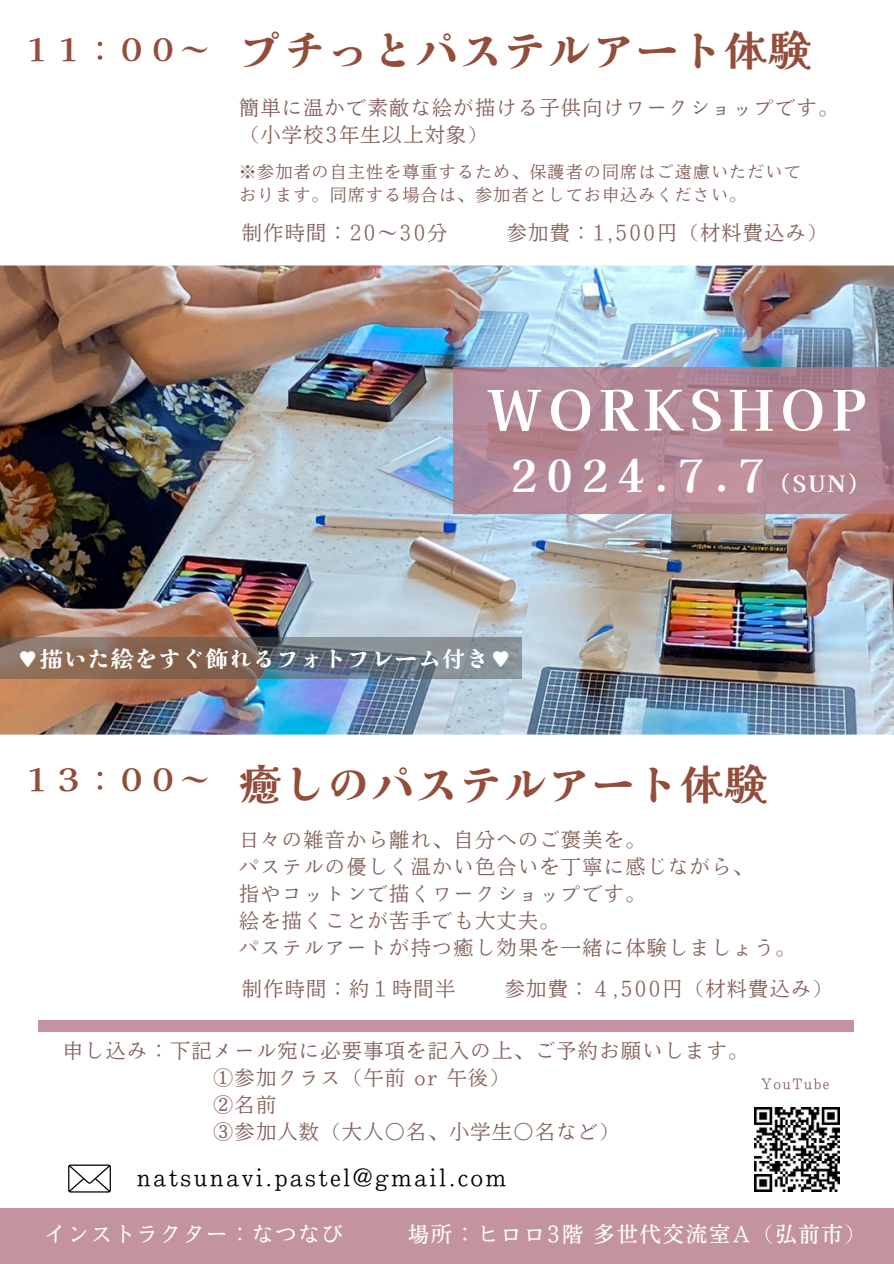
<style>
.page{position:relative;width:894px;height:1264px;background:#fff}
.page>*{position:absolute;margin:0;border:0;box-sizing:border-box;transform-origin:0 0}
.t1{font:700 55.5px "Kaisei Tokumin";letter-spacing:.1em;color:#fff}
.t2{font:700 45px "Kaisei Tokumin";color:#fff}
.t3{font:700 42px "Kaisei Tokumin";letter-spacing:.05em;color:#924e3b}
.t4{font:700 30px "Kaisei Tokumin";letter-spacing:.05em;color:#924e3b}
.t5{font:700 22.5px "Kaisei Tokumin";letter-spacing:.05em;color:#fff}
.t6{font:22.5px "Nud Motoya Mincho Std W2 b";letter-spacing:.1em;color:#000}
.t7{font:21px "Nud Motoya Mincho Std W4";letter-spacing:.1em;color:#fff}
.t8{font:19.5px/27px "Nud Motoya Mincho Std W2 b";letter-spacing:.1em;color:#84615a}
.t9{font:16.5px "Nud Motoya Mincho Std W2 b";letter-spacing:.1em;color:#84615a}
.t10{font:13.5px "Nud Motoya Mincho Std W2 b";letter-spacing:.1em;color:#84615a}
</style>
<div class="page">
<img style="left:0;top:265px;width:893px;height:469px">
<svg style="left:453px;top:367px;width:440px;height:147px;background:#b28795"></svg>
<div style="left:38px;top:1020px;width:815px;height:11px;background:#c3939f"></div>
<div style="left:0;top:1207px;width:893px;height:56px;background:#c3939f"></div>
<svg style="left:68px;top:1164px;width:43px;height:28px"></svg>
<img style="left:754px;top:1107px;width:84px;height:84px">
<div style="left:0;top:637px;width:522px;height:41px;background:#545454;opacity:.5"></div>
<p class="t4" style="left:22px;top:26px;width:189px">１１：００～</p>
<p class="t3" style="left:239px;top:17px;width:573px">プチっとパステルアート体験</p>
<p class="t8" style="left:239px;top:94px;width:600px">簡単に温かで素敵な絵が描ける子供向けワークショップです。（小学校3年生以上対象）</p>
<p class="t9" style="left:239px;top:163px;width:562px">※参加者の自主性を尊重するため、保護者の同席はご遠慮いただいて</p>
<h1 class="t9" style="left:239px;top:186px;width:508px">おります。同席する場合は、参加者としてお申込みください。</h1>
<p class="t8" style="left:242px;top:219px;width:206px">制作時間：20～30分</p>
<p class="t8" style="left:507px;top:219px;width:321px">参加費：1,500円（材料費込み）</p>
<p class="t1" style="left:486px;top:366px;width:380px">WORKSHOP</p>
<p class="t2" style="left:511px;top:440px;width:255px">2024.7.7</p>
<h3 class="t5" style="left:767px;top:465px;width:103px">（SUN）</h3>
<p class="t5" style="left:16px;top:641px;width:497px">♥描いた絵をすぐ飾れるフォトフレーム付き♥</p>
<p class="t4" style="left:22px;top:756px;width:189px">１３：００～</p>
<p class="t3" style="left:239px;top:751px;width:529px">癒しのパステルアート体験</p>
<h5 class="t8" style="left:239px;top:826px;width:407px">日々の雑音から離れ、自分へのご褒美を。</h5>
<h5 class="t8" style="left:239px;top:853px;width:514px">パステルの優しく温かい色合いを丁寧に感じながら、</h5>
<h2 class="t8" style="left:239px;top:880px;width:407px">指やコットンで描くワークショップです。</h2>
<h4 class="t8" style="left:239px;top:907px;width:321px">絵を描くことが苦手でも大丈夫。</h4>
<p class="t8" style="left:239px;top:934px;width:557px">パステルアートが持つ癒し効果を一緒に体験しましょう。</p>
<p class="t8" style="left:242px;top:975px;width:214px">制作時間：約１時間半</p>
<p class="t8" style="left:505px;top:975px;width:329px">参加費：４,500円（材料費込み）</p>
<p class="t8" style="left:63px;top:1037px;width:686px">申し込み：下記メール宛に必要事項を記入の上、ご予約お願いします。</p>
<p class="t8" style="left:213px;top:1064px;width:297px">①参加クラス（午前 or 午後）</p>
<p class="t8" style="left:213px;top:1091px;width:64px">②名前</p>
<p class="t8" style="left:213px;top:1118px;width:407px">③参加人数（大人〇名、小学生〇名など）</p>
<p class="t6" style="left:137px;top:1165px;width:371px">natsunavi.pastel@gmail.com</p>
<h6 class="t10" style="left:760px;top:1076px;width:70px">YouTube</h6>
<p class="t7" style="left:44px;top:1223px;width:300px">インストラクター：なつなび</p>
<p class="t7" style="left:408px;top:1223px;width:459px">場所：ヒロロ3階多世代交流室A（弘前市）</p>
</div>
